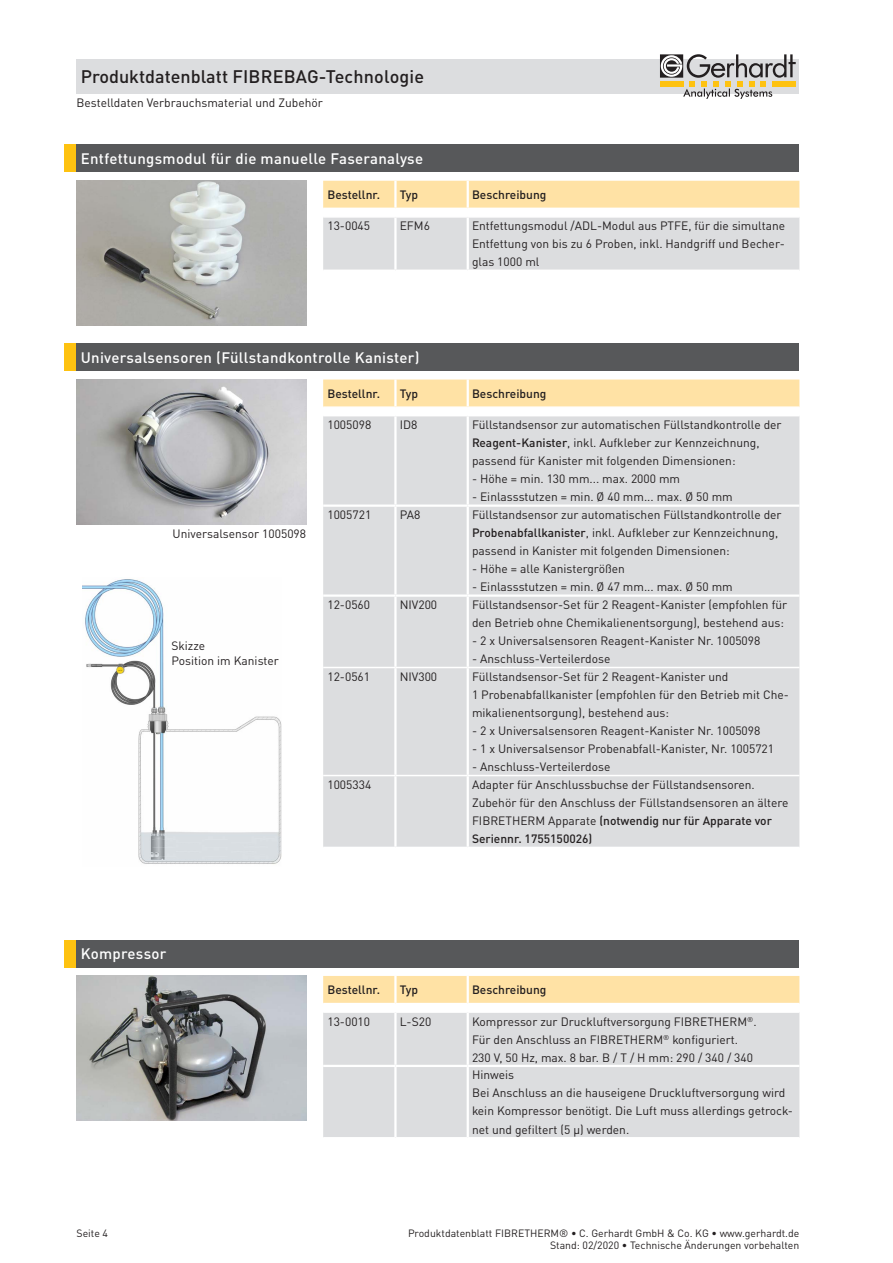
<style>
.page{position:relative;width:893px;height:1263px;background:#fff}
.page>*{position:absolute;margin:0;border:0;box-sizing:border-box;transform-origin:0 0}
.t1{font:500 18px "DINOT";color:#231f20}
.t2{font:500 15px "DINOT";letter-spacing:.02em;color:#fff}
.t3{font:12px/18px "DINOT";color:#231f20}
.t4{font:500 12px "DINOT";color:#231f20}
.t5{font:10.5px/12px "DINOT";color:#231f20;text-align:right}
.s1{font-weight:500}
</style>
<div class="page">
<div style="left:77px;top:59px;width:722px;height:34px;background:#dcdddf"></div>
<svg style="left:660px;top:54px;width:136px;height:45px"></svg>
<div style="left:323px;top:416px;width:476px;height:431px;background:#dcdddf"></div>
<div style="left:323px;top:379px;width:476px;height:27px;background:#ffe2a5"></div>
<hr style="left:323px;top:667px;width:72px;height:1px;background:#fff">
<hr style="left:395px;top:667px;width:73px;height:1px;background:#fff">
<hr style="left:468px;top:667px;width:331px;height:1px;background:#fff">
<hr style="left:323px;top:775px;width:72px;height:1px;background:#fff">
<hr style="left:395px;top:775px;width:73px;height:1px;background:#fff">
<hr style="left:468px;top:775px;width:331px;height:1px;background:#fff">
<hr style="left:394px;top:416px;width:3px;height:88px;background:#fff">
<hr style="left:467px;top:416px;width:2px;height:88px;background:#fff">
<hr style="left:323px;top:504px;width:72px;height:3px;background:#fff">
<hr style="left:395px;top:504px;width:73px;height:3px;background:#fff">
<hr style="left:394px;top:507px;width:3px;height:87px;background:#fff">
<hr style="left:468px;top:504px;width:331px;height:3px;background:#fff">
<hr style="left:467px;top:507px;width:2px;height:87px;background:#fff">
<hr style="left:323px;top:594px;width:72px;height:3px;background:#fff">
<hr style="left:395px;top:594px;width:73px;height:3px;background:#fff">
<hr style="left:394px;top:597px;width:3px;height:70px;background:#fff">
<hr style="left:468px;top:594px;width:331px;height:3px;background:#fff">
<hr style="left:467px;top:597px;width:2px;height:70px;background:#fff">
<hr style="left:394px;top:668px;width:3px;height:107px;background:#fff">
<hr style="left:467px;top:668px;width:2px;height:107px;background:#fff">
<hr style="left:394px;top:776px;width:3px;height:71px;background:#fff">
<hr style="left:467px;top:776px;width:2px;height:71px;background:#fff">
<hr style="left:394px;top:379px;width:3px;height:27px;background:#fff">
<hr style="left:467px;top:379px;width:2px;height:27px;background:#fff">
<div style="left:64px;top:343px;width:13px;height:28px;background:#fec210"></div>
<div style="left:77px;top:343px;width:722px;height:28px;background:#57585a"></div>
<svg style="left:323px;top:181px;width:476px;height:89px;background:#eae1d0"></svg>
<hr style="left:323px;top:216px;width:72px;height:2px;background:#fff">
<hr style="left:395px;top:216px;width:73px;height:2px;background:#fff">
<hr style="left:468px;top:216px;width:331px;height:2px;background:#fff">
<hr style="left:394px;top:218px;width:3px;height:52px;background:#fff">
<hr style="left:467px;top:218px;width:2px;height:52px;background:#fff">
<hr style="left:394px;top:181px;width:3px;height:27px;background:#fff">
<hr style="left:467px;top:181px;width:2px;height:27px;background:#fff">
<hr style="left:323px;top:208px;width:72px;height:1px;background:#fff">
<hr style="left:395px;top:208px;width:73px;height:1px;background:#fff">
<hr style="left:468px;top:208px;width:331px;height:1px;background:#fff">
<div style="left:64px;top:145px;width:13px;height:27px;background:#fec210"></div>
<div style="left:77px;top:145px;width:722px;height:27px;background:#57585a"></div>
<div style="left:323px;top:1013px;width:476px;height:124px;background:#dcdddf"></div>
<div style="left:323px;top:976px;width:476px;height:27px;background:#ffe2a5"></div>
<hr style="left:394px;top:1013px;width:3px;height:52px;background:#fff">
<hr style="left:467px;top:1013px;width:2px;height:52px;background:#fff">
<hr style="left:323px;top:1065px;width:72px;height:2px;background:#fff">
<hr style="left:395px;top:1065px;width:73px;height:2px;background:#fff">
<hr style="left:394px;top:1067px;width:3px;height:70px;background:#fff">
<hr style="left:468px;top:1065px;width:331px;height:2px;background:#fff">
<hr style="left:467px;top:1067px;width:2px;height:70px;background:#fff">
<hr style="left:394px;top:976px;width:3px;height:27px;background:#fff">
<hr style="left:467px;top:976px;width:2px;height:27px;background:#fff">
<div style="left:64px;top:940px;width:13px;height:27px;background:#fec210"></div>
<div style="left:77px;top:940px;width:722px;height:27px;background:#57585a"></div>
<img style="left:77px;top:976px;width:230px;height:144px">
<img style="left:77px;top:181px;width:229px;height:144px">
<img style="left:82px;top:579px;width:199px;height:285px">
<img style="left:77px;top:379px;width:229px;height:145px">
<h1 class="t1" style="left:81px;top:65px;width:345px">Produktdatenblatt FIBREBAG-Technologie</h1>
<p class="t3" style="left:77px;top:93px;width:248px">Bestelldaten Verbrauchsmaterial und Zubehör</p>
<p class="t2" style="left:81px;top:149px;width:344px">Entfettungsmodul für die manuelle Faseranalyse</p>
<p class="t4" style="left:327px;top:187px;width:54px">Bestellnr.</p>
<p class="t4" style="left:400px;top:187px;width:20px">Typ</p>
<p class="t4" style="left:472px;top:187px;width:76px">Beschreibung</p>
<p class="t3" style="left:327px;top:217px;width:44px">13-0045</p>
<p class="t3" style="left:400px;top:217px;width:32px">EFM6</p>
<p class="t3" style="left:472px;top:217px;width:315px;text-align:justify">Entfettungsmodul /ADL-Modul aus PTFE, für die simultane Entfettung von bis zu 6 Proben, inkl. Handgriff und Becher&shy;glas 1000 ml</p>
<p class="t2" style="left:81px;top:348px;width:340px">Universalsensoren (Füllstandkontrolle Kanister)</p>
<p class="t3" style="left:173px;top:524px;width:135px">Universalsensor 1005098</p>
<p class="t3" style="left:171px;top:637px;width:35px">Skizze</p>
<p class="t3" style="left:171px;top:651px;width:109px">Position im Kanister</p>
<p class="t4" style="left:327px;top:386px;width:54px">Bestellnr.</p>
<p class="t4" style="left:400px;top:386px;width:20px">Typ</p>
<p class="t4" style="left:472px;top:386px;width:76px">Beschreibung</p>
<p class="t3" style="left:327px;top:416px;width:45px">1005098</p>
<p class="t3" style="left:400px;top:416px;width:19px">ID8</p>
<p class="t3" style="left:472px;top:416px;width:311px">Füllstandsensor zur automatischen Füllstandkontrolle der<br><span class="s1">Reagent-Kanister</span>, inkl. Aufkleber zur Kennzeichnung,</p>
<p class="t3" style="left:472px;top:452px;width:265px">passend für Kanister mit folgenden Dimensionen:</p>
<p class="t3" style="left:472px;top:470px;width:210px">- Höhe = min. 130 mm... max. 2000 mm</p>
<p class="t3" style="left:472px;top:488px;width:262px">- Einlassstutzen = min. Ø 40 mm... max. Ø 50 mm</p>
<p class="t3" style="left:327px;top:505px;width:45px">1005721</p>
<p class="t3" style="left:400px;top:505px;width:22px">PA8</p>
<p class="t3" style="left:472px;top:505px;width:311px">Füllstandsensor zur automatischen Füllstandkontrolle der<br><span class="s1">Probenabfallkanister</span>, inkl. Aufkleber zur Kennzeichnung,</p>
<p class="t3" style="left:472px;top:542px;width:259px">passend in Kanister mit folgenden Dimensionen:</p>
<p class="t3" style="left:472px;top:560px;width:154px">- Höhe = alle Kanistergrößen</p>
<p class="t3" style="left:472px;top:578px;width:262px">- Einlassstutzen = min. Ø 47 mm... max. Ø 50 mm</p>
<p class="t3" style="left:327px;top:595px;width:44px">12-0560</p>
<p class="t3" style="left:400px;top:595px;width:39px">NIV200</p>
<p class="t3" style="left:472px;top:595px;width:317px">Füllstandsensor-Set für 2 Reagent-Kanister (empfohlen für den Betrieb ohne Chemikalienentsorgung), bestehend aus:</p>
<p class="t3" style="left:472px;top:632px;width:290px">- 2 x Universalsensoren Reagent-Kanister Nr. 1005098</p>
<p class="t3" style="left:472px;top:650px;width:140px">- Anschluss-Verteilerdose</p>
<p class="t3" style="left:327px;top:667px;width:44px">12-0561</p>
<p class="t3" style="left:400px;top:667px;width:39px">NIV300</p>
<p class="t3" style="left:472px;top:667px;width:258px">Füllstandsensor-Set für 2 Reagent-Kanister und</p>
<p class="t3" style="left:472px;top:685px;width:318px">1 Probenabfallkanister (empfohlen für den Betrieb mit Che&shy;mikalienentsorgung), bestehend aus:</p>
<p class="t3" style="left:472px;top:722px;width:290px">- 2 x Universalsensoren Reagent-Kanister Nr. 1005098</p>
<p class="t3" style="left:472px;top:740px;width:304px">- 1 x Universalsensor Probenabfall-Kanister, Nr. 1005721</p>
<p class="t3" style="left:472px;top:758px;width:140px">- Anschluss-Verteilerdose</p>
<p class="t3" style="left:327px;top:775px;width:45px">1005334</p>
<p class="t3" style="left:472px;top:775px;width:284px">Adapter für Anschlussbuchse der Füllstandsensoren.</p>
<p class="t3" style="left:472px;top:793px;width:318px">Zubehör für den Anschluss der Füllstandsensoren an ältere<br>FIBRETHERM Apparate <span class="s1">(notwendig nur für Apparate vor<br>Seriennr. 1755150026)</span></p>
<p class="t2" style="left:81px;top:944px;width:87px">Kompressor</p>
<p class="t5" style="left:77px;top:1227px;width:33px">Seite 4</p>
<p class="t4" style="left:327px;top:982px;width:54px">Bestellnr.</p>
<p class="t4" style="left:400px;top:982px;width:20px">Typ</p>
<p class="t4" style="left:472px;top:982px;width:76px">Beschreibung</p>
<p class="t3" style="left:327px;top:1012px;width:44px">13-0010</p>
<p class="t3" style="left:400px;top:1012px;width:33px">L-S20</p>
<p class="t3" style="left:472px;top:1012px;width:286px">Kompressor zur Druckluftversorgung FIBRETHERM<sup>®</sup>.<br>Für den Anschluss an FIBRETHERM<sup>®</sup> konfiguriert.</p>
<p class="t3" style="left:472px;top:1048px;width:283px">230 V, 50 Hz, max. 8 bar. B / T / H mm: 290 / 340 / 340</p>
<p class="t3" style="left:472px;top:1066px;width:44px">Hinweis</p>
<p class="t3" style="left:472px;top:1084px;width:323px">Bei Anschluss an die hauseigene Druckluftversorgung wird kein Kompressor benötigt. Die Luft muss allerdings getrock&shy;net und gefiltert (5 µ) werden.</p>
<p class="t5" style="left:408px;top:1227px;width:393px">Produktdatenblatt FIBRETHERM® • C. Gerhardt GmbH &amp; Co. KG • www.gerhardt.de<br>Stand: 02/2020 • Technische Änderungen vorbehalten</p>
</div>
